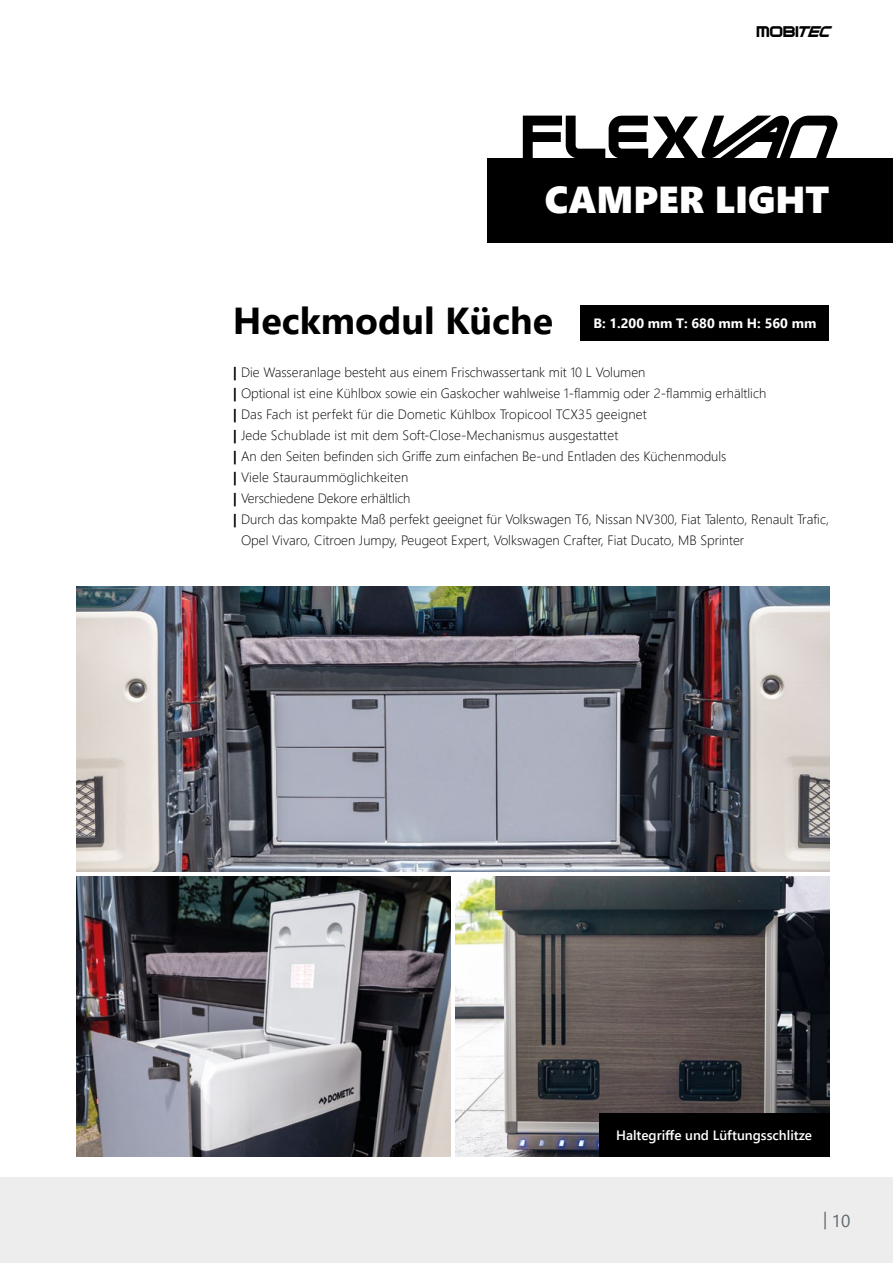
<style>
.page{position:relative;width:893px;height:1263px;background:#fff}
.page>*{position:absolute;margin:0;border:0;box-sizing:border-box;transform-origin:0 0}
.t1{font:66px "Terminator Two";color:#000}
.t2{font:700 37.5px "Segoe UI";color:#000}
.t3{font:37.5px "Segoe UI Black";color:#fff}
.t4{font:17.25px "Segoe UI";color:#5d686e}
.t5{font:16.5px "Terminator Two";color:#000}
.t6{font:300 13.5px "Segoe UI";color:#000}
.t7{font:600 13.5px "Segoe UI";color:#fff}
.t8{font:700 13.5px "Segoe UI";color:#fff}
.s1{font-style:italic}
.s2{font-family:"Segoe UI";font-weight:700;font-size:60px}
.s3{font-weight:700}
</style>
<div class="page">
<div style="left:487px;top:158px;width:342px;height:85px;background:#000"></div>
<div style="left:517px;top:158px;width:376px;height:85px;background:#000"></div>
<div style="left:0;top:1178px;width:893px;height:85px;background:#ededed"></div>
<div style="left:581px;top:305px;width:248px;height:35px;background:#000"></div>
<img style="left:77px;top:876px;width:374px;height:281px">
<img style="left:455px;top:876px;width:374px;height:281px">
<img style="left:77px;top:587px;width:752px;height:285px">
<div style="left:599px;top:1113px;width:230px;height:44px;background:#000"></div>
<p class="t5" style="left:757px;top:23px;width:80px">Mobi<span class="s1">TEC</span></p>
<h1 class="t1" style="left:523px;top:102px;width:332px">Fle<span class="s2">X</span><span class="s1">VAN</span></h1>
<h2 class="t3" style="left:545px;top:173px;width:286px">CAMPER LIGHT</h2>
<h2 class="t2" style="left:233px;top:286px;width:322px">Heckmodul Küche</h2>
<p class="t6" style="left:233px;top:359px;width:414px"><span class="s3">|</span> Die Wasseranlage besteht aus einem Frischwassertank mit 10 L Volumen</p>
<p class="t6" style="left:233px;top:380px;width:535px"><span class="s3">|</span> Optional ist eine Kühlbox sowie ein Gaskocher wahlweise 1-flammig oder 2-flammig erhältlich</p>
<p class="t6" style="left:233px;top:401px;width:415px"><span class="s3">|</span> Das Fach ist perfekt für die Dometic Kühlbox Tropicool TCX35 geeignet</p>
<p class="t6" style="left:233px;top:422px;width:387px"><span class="s3">|</span> Jede Schublade ist mit dem Soft-Close-Mechanismus ausgestattet</p>
<p class="t6" style="left:233px;top:443px;width:495px"><span class="s3">|</span> An den Seiten befinden sich Griffe zum einfachen Be-und Entladen des Küchenmoduls</p>
<p class="t6" style="left:233px;top:464px;width:177px"><span class="s3">|</span> Viele Stauraummöglichkeiten</p>
<p class="t6" style="left:233px;top:485px;width:179px"><span class="s3">|</span> Verschiedene Dekore erhältlich</p>
<p class="t6" style="left:233px;top:506px;width:598px"><span class="s3">|</span> Durch das kompakte Maß perfekt geeignet für Volkswagen T6, Nissan NV300, Fiat Talento, Renault Trafic,</p>
<p class="t6" style="left:241px;top:527px;width:505px">Opel Vivaro, Citroen Jumpy, Peugeot Expert, Volkswagen Crafter, Fiat Ducato, MB Sprinter</p>
<p class="t8" style="left:593px;top:310px;width:225px">B: 1.200 mm T: 680 mm H: 560 mm</p>
<p class="t7" style="left:616px;top:1122px;width:198px">Haltegriffe und Lüftungsschlitze</p>
<p class="t4" style="left:823px;top:1204px;width:29px">| 10</p>
</div>
